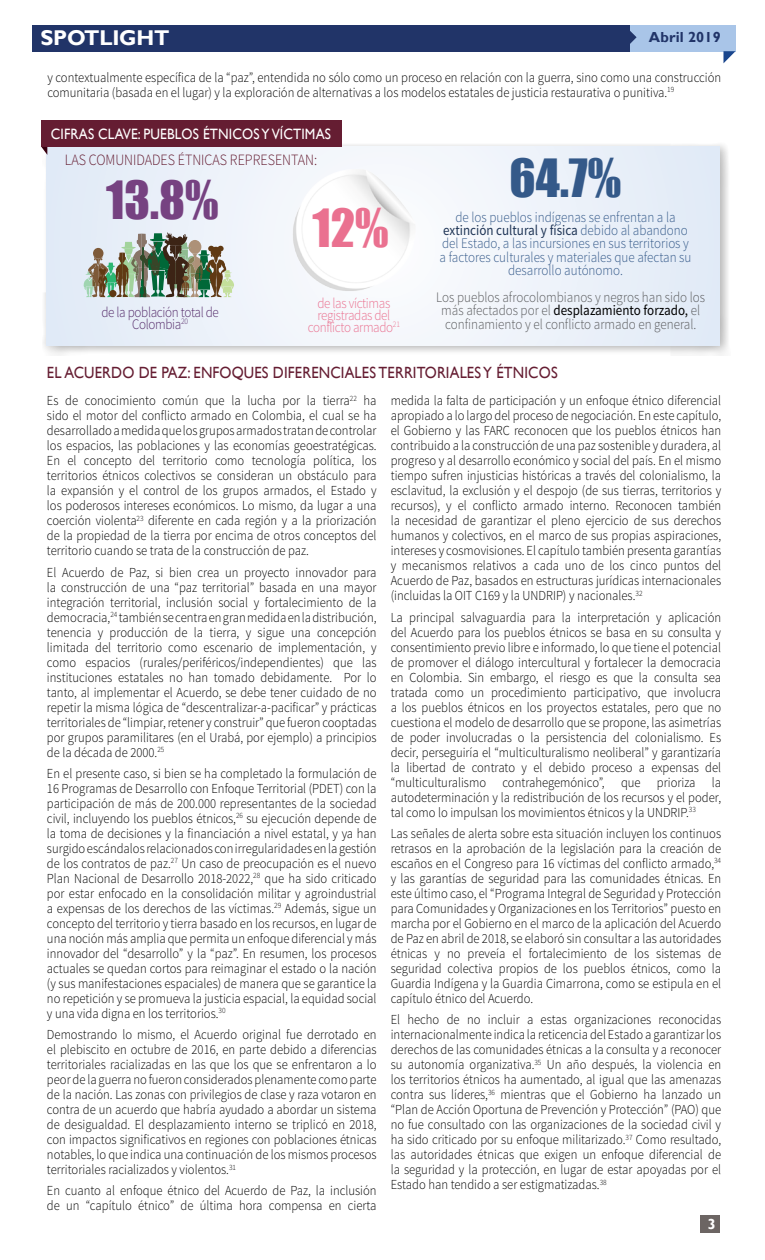
<style>
.page{position:relative;width:765px;height:1260px;background:#fff}
.page>*{position:absolute;margin:0;border:0;box-sizing:border-box;transform-origin:0 0}
.t1{font:48.38px "Impact";color:#764281}
.t2{font:48.38px "Impact";color:#345989}
.t3{font:48.38px "Impact";color:#ea7190}
.t4{font:700 21.38px "Gill Sans";letter-spacing:-.01em;color:#fff}
.t5{font:16.25px "Gill Sans";letter-spacing:.01em;color:#651d32;scale:.9 1}
.t6{font:300 15.75px "Source Sans Pro";color:#651d32;scale:.9 1}
.t7{font:15px "Gill Sans";letter-spacing:.01em;color:#fff;scale:.9 1}
.t8{font:300 14.5px/13.4px "Source Sans Pro";color:#345989;text-align:center;scale:.9 1}
.t9{font:300 14.5px/13.4px "Source Sans Pro";color:#58595b;text-align:center;scale:.9 1}
.t10{font:300 14.5px/12.1px "Source Sans Pro";letter-spacing:-.025em;color:#ea7190;text-align:center;scale:.9 1}
.t11{font:300 14.5px/12.1px "Source Sans Pro";letter-spacing:-.025em;color:#532968;text-align:center;scale:.9 1}
.t12{font:700 14.5px "Gill Sans";letter-spacing:.01em;color:#213468}
.t13{font:700 14.5px "Gill Sans";color:#fff}
.t14{font:300 13.75px/15px "Source Sans Pro";color:#000;text-align:justify;scale:.92 1}
.s1{font-weight:400;color:#1e3455}
.s2{font-weight:400;color:#000}
</style>
<div class="page">
<div style="left:701px;top:1215px;width:19px;height:18px;background:#6c6563"></div>
<div style="left:605px;top:25px;width:131px;height:26px;background:#a9c5e8"></div>
<div style="left:32px;top:25px;width:598px;height:26px;background:#213468"></div>
<svg style="left:723px;top:51px;width:12px;height:12px"></svg>
<svg style="left:630px;top:31px;width:7px;height:13px"></svg>
<div style="left:43px;top:142px;width:688px;height:214px;background:#000;opacity:.4"></div>
<div style="left:47px;top:147px;width:673px;height:199px;background:#ecf2fa"></div>
<img style="left:293px;top:164px;width:128px;height:139px">
<div style="left:41px;top:121px;width:301px;height:26px;background:#651d32"></div>
<svg style="left:41px;top:147px;width:6px;height:8px"></svg>
<svg style="left:84px;top:232px;width:150px;height:65px"></svg>
<h2 class="t4" style="left:41px;top:25px;width:130px">SPOTLIGHT</h2>
<p class="t12" style="left:649px;top:29px;width:73px">Abril 2019</p>
<p class="t14" style="left:47px;top:70px;width:734px">y contextualmente específica de la “paz”, entendida no sólo como un proceso en relación con la guerra, sino como una construcción comunitaria (basada en el lugar) y la exploración de alternativas a los modelos estatales de justicia restaurativa o punitiva.<sup>19</sup></p>
<p class="t7" style="left:51px;top:125px;width:313px">CIFRAS CLAVE: PUEBLOS ÉTNICOS Y VÍCTIMAS</p>
<p class="t6" style="left:65px;top:150px;width:282px">LAS COMUNIDADES ÉTNICAS REPRESENTAN:</p>
<h1 class="t1" style="left:106px;top:163px;width:114px">13.8%</h1>
<h1 class="t3" style="left:312px;top:191px;width:78px">12%</h1>
<p class="t11" style="left:102px;top:306px;width:132px">de la población total de<br>Colombia<sup>20</sup></p>
<p class="t10" style="left:308px;top:297px;width:104px">de las víctimas registradas del conflicto armado<sup>21</sup></p>
<h1 class="t2" style="left:510px;top:141px;width:113px">64.7%</h1>
<p class="t8" style="left:440px;top:210px;width:281px">de los pueblos indígenas se enfrentan a la <span class="s1">extinción cultural y física</span> debido al abandono del Estado, a las incursiones en sus territorios y a factores culturales y materiales que afectan su desarrollo autónomo.</p>
<p class="t9" style="left:436px;top:291px;width:300px">Los pueblos afrocolombianos y negros han sido los más afectados por el <span class="s2">desplazamiento forzado,</span> el confinamiento y el conflicto armado en general.</p>
<p class="t5" style="left:47px;top:363px;width:569px">EL ACUERDO DE PAZ: ENFOQUES DIFERENCIALES TERRITORIALES Y ÉTNICOS</p>
<p class="t14" style="left:47px;top:393px;width:360px">Es de conocimiento común que la lucha por la tierra<sup>22</sup> ha sido el motor del conflicto armado en Colombia, el cual se ha desarrollado a medida que los grupos armados tratan de controlar los espacios, las poblaciones y las economías geoestratégicas.<br>En el concepto del territorio como tecnología política, los territorios étnicos colectivos se consideran un obstáculo para la expansión y el control de los grupos armados, el Estado y los poderosos intereses económicos. Lo mismo, da lugar a una coerción violenta<sup>23</sup> diferente en cada región y a la priorización de la propiedad de la tierra por encima de otros conceptos del territorio cuando se trata de la construcción de paz.</p>
<p class="t14" style="left:47px;top:565px;width:360px">El Acuerdo de Paz, si bien crea un proyecto innovador para la construcción de una “paz territorial” basada en una mayor integración territorial, inclusión social y fortalecimiento de la democracia,<sup>24</sup> también se centra en gran medida en la distribución, tenencia y producción de la tierra, y sigue una concepción limitada del territorio como escenario de implementación, y como espacios (rurales/periféricos/independientes) que las instituciones estatales no han tomado debidamente. Por lo tanto, al implementar el Acuerdo, se debe tener cuidado de no repetir la misma lógica de “descentralizar-a-pacificar” y prácticas territoriales de “limpiar, retener y construir” que fueron cooptadas por grupos paramilitares (en el Urabá, por ejemplo) a principios de la década de 2000.<sup>25</sup></p>
<p class="t14" style="left:47px;top:766px;width:360px">En el presente caso, si bien se ha completado la formulación de 16 Programas de Desarrollo con Enfoque Territorial (PDET) con la participación de más de 200.000 representantes de la sociedad civil, incluyendo los pueblos étnicos,<sup>26</sup> su ejecución depende de la toma de decisiones y la financiación a nivel estatal, y ya han surgido escándalos relacionados con irregularidades en la gestión de los contratos de paz.<sup>27</sup> Un caso de preocupación es el nuevo Plan Nacional de Desarrollo 2018-2022,<sup>28</sup> que ha sido criticado por estar enfocado en la consolidación militar y agroindustrial a expensas de los derechos de las víctimas.<sup>29</sup> Además, sigue un concepto del territorio y tierra basado en los recursos, en lugar de una noción más amplia que permita un enfoque diferencial y más innovador del “desarrollo” y la “paz”. En resumen, los procesos actuales se quedan cortos para reimaginar el estado o la nación (y sus manifestaciones espaciales) de manera que se garantice la no repetición y se promueva la justicia espacial, la equidad social y una vida digna en los territorios.<sup>30</sup></p>
<p class="t14" style="left:47px;top:1027px;width:360px">Demostrando lo mismo, el Acuerdo original fue derrotado en el plebiscito en octubre de 2016, en parte debido a diferencias territoriales racializadas en las que los que se enfrentaron a lo peor de la guerra no fueron considerados plenamente como parte de la nación. Las zonas con privilegios de clase y raza votaron en contra de un acuerdo que habría ayudado a abordar un sistema de desigualdad. El desplazamiento interno se triplicó en 2018, con impactos significativos en regiones con poblaciones étnicas notables, lo que indica una continuación de los mismos procesos territoriales racializados y violentos.<sup>31</sup></p>
<p class="t14" style="left:47px;top:1183px;width:360px">En cuanto al enfoque étnico del Acuerdo de Paz, la inclusión de un “capítulo étnico” de última hora compensa en cierta</p>
<p class="t14" style="left:391px;top:393px;width:361px">medida la falta de participación y un enfoque étnico diferencial apropiado a lo largo del proceso de negociación. En este capítulo, el Gobierno y las FARC reconocen que los pueblos étnicos han contribuido a la construcción de una paz sostenible y duradera, al progreso y al desarrollo económico y social del país. En el mismo tiempo sufren injusticias históricas a través del colonialismo, la esclavitud, la exclusión y el despojo (de sus tierras, territorios y recursos), y el conflicto armado interno. Reconocen también la necesidad de garantizar el pleno ejercicio de sus derechos humanos y colectivos, en el marco de sus propias aspiraciones, intereses y cosmovisiones. El capítulo también presenta garantías y mecanismos relativos a cada uno de los cinco puntos del Acuerdo de Paz, basados en estructuras jurídicas internacionales (incluidas la OIT C169 y la UNDRIP) y nacionales.<sup>32</sup></p>
<p class="t14" style="left:391px;top:610px;width:361px">La principal salvaguardia para la interpretación y aplicación del Acuerdo para los pueblos étnicos se basa en su consulta y consentimiento previo libre e informado, lo que tiene el potencial de promover el diálogo intercultural y fortalecer la democracia en Colombia. Sin embargo, el riesgo es que la consulta sea tratada como un procedimiento participativo, que involucra a los pueblos étnicos en los proyectos estatales, pero que no cuestiona el modelo de desarrollo que se propone, las asimetrías de poder involucradas o la persistencia del colonialismo. Es decir, perseguiría el “multiculturalismo neoliberal” y garantizaría la libertad de contrato y el debido proceso a expensas del “multiculturalismo contrahegemónico”, que prioriza la autodeterminación y la redistribución de los recursos y el poder, tal como lo impulsan los movimientos étnicos y la UNDRIP.<sup>33</sup></p>
<p class="t14" style="left:391px;top:826px;width:361px">Las señales de alerta sobre esta situación incluyen los continuos retrasos en la aprobación de la legislación para la creación de escaños en el Congreso para 16 víctimas del conflicto armado,<sup>34 </sup>y las garantías de seguridad para las comunidades étnicas. En este último caso, el “Programa Integral de Seguridad y Protección para Comunidades y Organizaciones en los Territorios” puesto en marcha por el Gobierno en el marco de la aplicación del Acuerdo de Paz en abril de 2018, se elaboró sin consultar a las autoridades étnicas y no preveía el fortalecimiento de los sistemas de seguridad colectiva propios de los pueblos étnicos, como la Guardia Indígena y la Guardia Cimarrona, como se estipula en el capítulo étnico del Acuerdo.</p>
<p class="t14" style="left:391px;top:1012px;width:361px">El hecho de no incluir a estas organizaciones reconocidas internacionalmente indica la reticencia del Estado a garantizar los derechos de las comunidades étnicas a la consulta y a reconocer su autonomía organizativa.<sup>35</sup> Un año después, la violencia en los territorios étnicos ha aumentado, al igual que las amenazas contra sus líderes,<sup>36</sup> mientras que el Gobierno ha lanzado un “Plan de Acción Oportuna de Prevención y Protección” (PAO) que no fue consultado con las organizaciones de la sociedad civil y ha sido criticado por su enfoque militarizado.<sup>37</sup> Como resultado, las autoridades étnicas que exigen un enfoque diferencial de la seguridad y la protección, en lugar de estar apoyadas por el Estado han tendido a ser estigmatizadas.<sup>38</sup></p>
<p class="t13" style="left:708px;top:1215px;width:10px">3</p>
</div>
